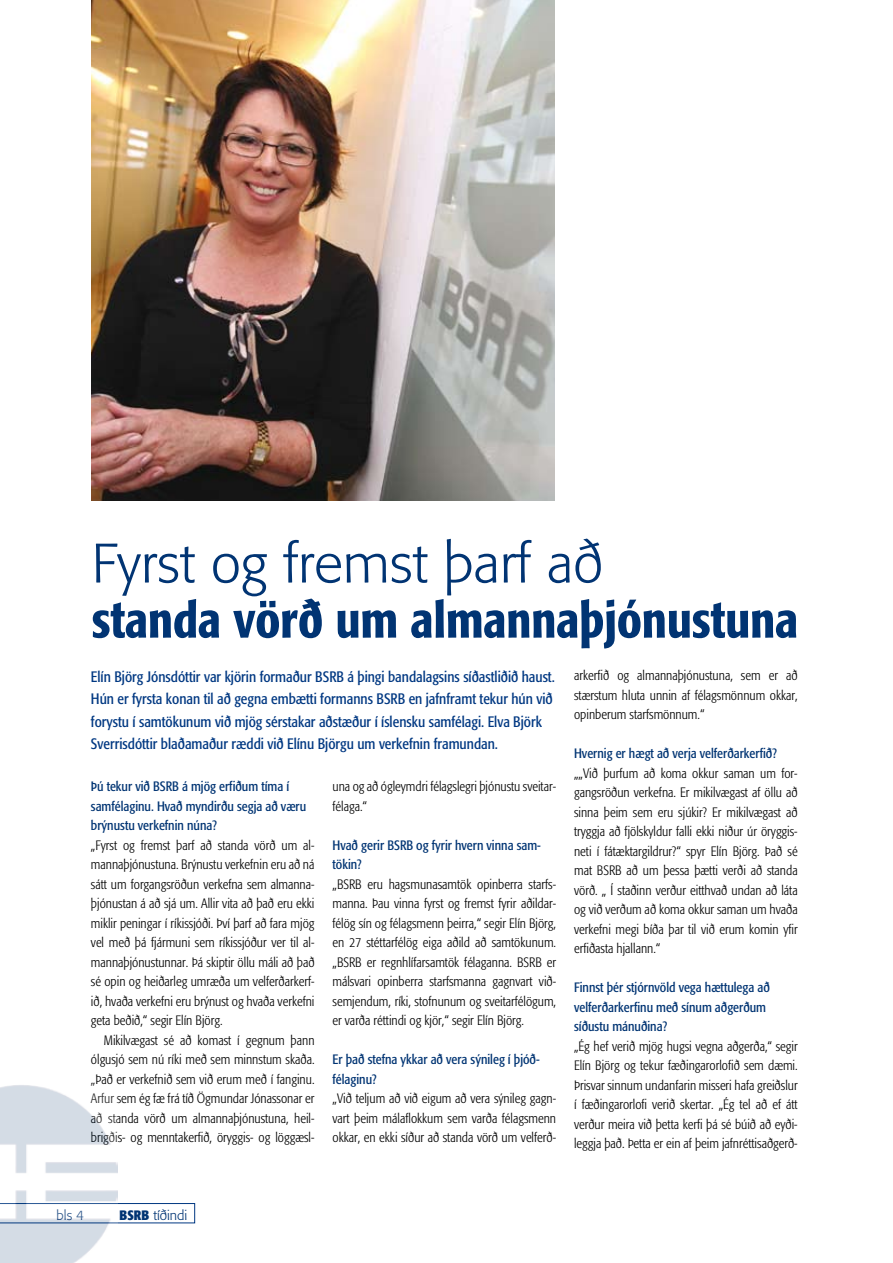
<style>
.page{position:relative;width:893px;height:1263px;background:#fff}
.page>*{position:absolute;margin:0;border:0;box-sizing:border-box;transform-origin:0 0}
.t1{font:300 55.05px "Formata";color:#013473}
.t2{font:500 condensed 50.55px "Formata";color:#013473}
.t3{font:condensed 15px/22.5px "Formata";color:#003882}
.t4{font:300 condensed 13.5px/19.5px "Formata";color:#000;text-align:justify}
.t5{font:condensed 13.5px/19.5px "Formata";color:#013473}
.t6{font:300 13.5px "Formata";color:#013473}
.s1{font-weight:700;font-stretch:condensed}
</style>
<div class="page">
<svg style="left:118px;top:1203px;width:77px;height:20px"></svg>
<img style="left:91px;top:0;width:463px;height:500px">
<img style="left:0;top:1085px;width:118px;height:178px">
<h1 class="t1" style="left:92px;top:531px;width:513px">Fyrst og fremst þarf að</h1>
<h2 class="t2" style="left:92px;top:589px;width:708px">standa vörð um almannaþjónustuna</h2>
<p class="t3" style="left:91px;top:665px;width:465px">Elín Björg Jónsdóttir var kjörin formaður BSRB á þingi bandalagsins síðastliðið haust.<br>Hún er fyrsta konan til að gegna embætti formanns BSRB en jafnframt tekur hún við forystu í samtökunum við mjög sérstakar aðstæður í íslensku samfélagi. Elva Björk Sverrisdóttir blaðamaður ræddi við Elínu Björgu um verkefnin framundan.</p>
<p class="t5" style="left:91px;top:777px;width:217px">Þú tekur við BSRB á mjög erfiðum tíma í samfélaginu. Hvað myndirðu segja að væru brýnustu verkefnin núna?</p>
<p class="t4" style="left:91px;top:835px;width:225px">„Fyrst og fremst þarf að standa vörð um al&shy;mannaþjónustuna. Brýnustu verkefnin eru að ná sátt um forgangsröðun verkefna sem almanna&shy;þjónustan á að sjá um. Allir vita að það eru ekki miklir peningar í ríkissjóði. Því þarf að fara mjög vel með þá fjármuni sem ríkissjóður ver til al&shy;mannaþjónustunnar. Þá skiptir öllu máli að það sé opin og heiðarleg umræða um velferðarkerf&shy;ið, hvaða verkefni eru brýnust og hvaða verkefni geta beðið,“ segir Elín Björg.</p>
<p class="t4" style="left:91px;top:1030px;width:225px;text-indent:13px">Mikilvægast sé að komast í gegnum þann ólgusjó sem nú ríki með sem minnstum skaða. „Það er verkefnið sem við erum með í fanginu.<br>Arfur sem ég fæ frá tíð Ögmundar Jónassonar er að standa vörð um almannaþjónustuna, heil&shy;brigðis- og menntakerfið, öryggis- og löggæsl-</p>
<p class="t4" style="left:333px;top:777px;width:225px">una og að ógleymdri félagslegri þjónustu sveitar&shy;félaga.“</p>
<p class="t5" style="left:333px;top:835px;width:210px">Hvað gerir BSRB og fyrir hvern vinna sam&shy;tökin?</p>
<p class="t4" style="left:333px;top:874px;width:225px">„BSRB eru hagsmunasamtök opinberra starfs&shy;manna. Þau vinna fyrst og fremst fyrir aðildar&shy;félög sín og félagsmenn þeirra,“ segir Elín Björg, en 27 stéttarfélög eiga aðild að samtökunum. „BSRB er regnhlífarsamtök félaganna. BSRB er málsvari opinberra starfsmanna gagnvart við&shy;semjendum, ríki, stofnunum og sveitarfélögum, er varða réttindi og kjör,“ segir Elín Björg.</p>
<p class="t5" style="left:333px;top:1050px;width:209px">Er það stefna ykkar að vera sýnileg í þjóð&shy;félaginu?</p>
<p class="t4" style="left:333px;top:1089px;width:225px">„Við teljum að við eigum að vera sýnileg gagn&shy;vart þeim málaflokkum sem varða félagsmenn okkar, en ekki síður að standa vörð um velferð-</p>
<p class="t4" style="left:574px;top:666px;width:225px">arkerfið og almannaþjónustuna, sem er að stærstum hluta unnin af félagsmönnum okkar, opinberum starfsmönnum.“</p>
<p class="t5" style="left:574px;top:744px;width:204px">Hvernig er hægt að verja velferðarkerfið?</p>
<p class="t4" style="left:574px;top:763px;width:225px">„„Við þurfum að koma okkur saman um for&shy;gangsröðun verkefna. Er mikilvægast af öllu að sinna þeim sem eru sjúkir? Er mikilvægast að tryggja að fjölskyldur falli ekki niður úr öryggis&shy;neti í fátæktargildrur?“ spyr Elín Björg. Það sé mat BSRB að um þessa þætti verði að standa vörð. „ Í staðinn verður eitthvað undan að láta og við verðum að koma okkur saman um hvaða verkefni megi bíða þar til við erum komin yfir erfiðasta hjallann.“</p>
<p class="t5" style="left:574px;top:978px;width:197px">Finnst þér stjórnvöld vega hættulega að velferðarkerfinu með sínum aðgerðum síðustu mánuðina?</p>
<p class="t4" style="left:574px;top:1036px;width:225px">„Ég hef verið mjög hugsi vegna aðgerða,“ segir Elín Björg og tekur fæðingarorlofið sem dæmi.<br>Þrisvar sinnum undanfarin misseri hafa greiðslur í fæðingarorlofi verið skertar. „Ég tel að ef átt verður meira við þetta kerfi þá sé búið að eyði&shy;leggja það. Þetta er ein af þeim jafnréttisaðgerð-</p>
<p class="t6" style="left:57px;top:1207px;width:29px">bls 4</p>
<p class="t6" style="left:120px;top:1207px;width:69px"><span class="s1">BSRB</span> tíðindi</p>
</div>
